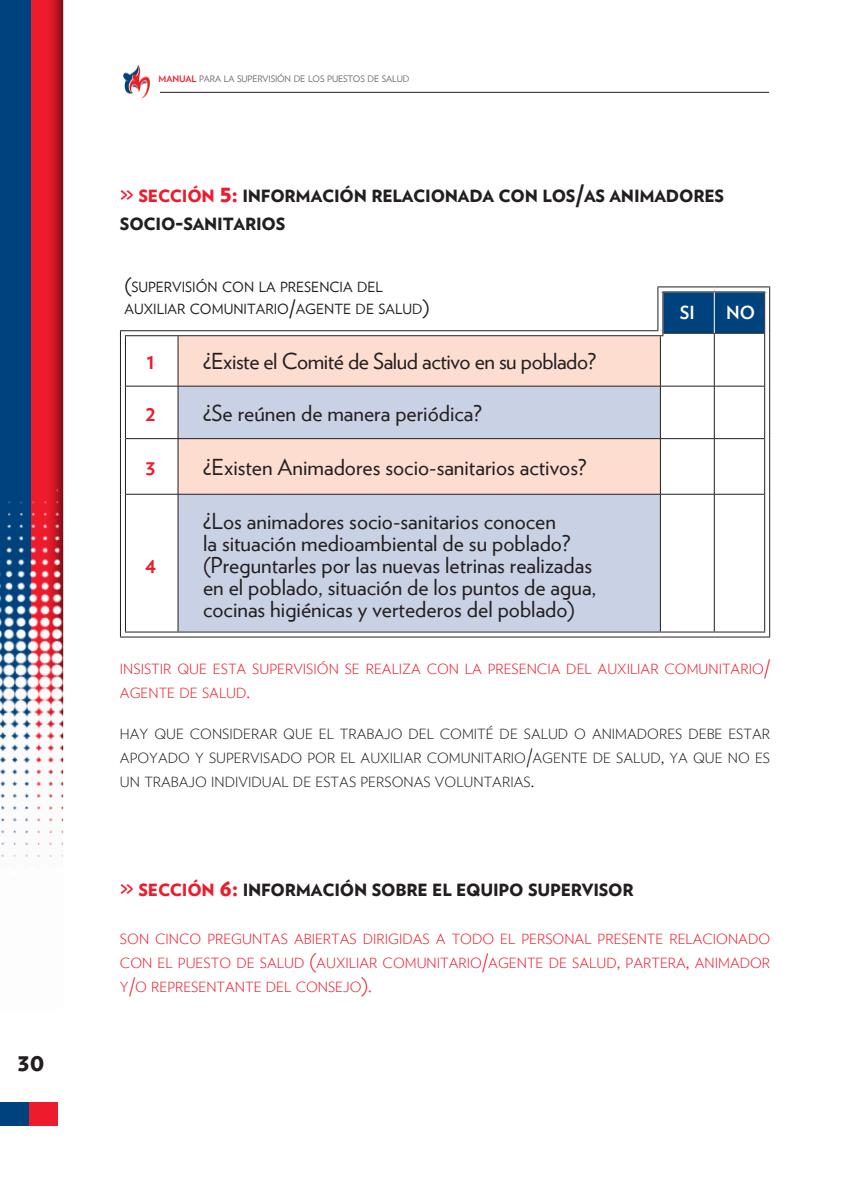
<style>
.page{position:relative;width:841px;height:1193px;background:#fff}
.page>*{position:absolute;margin:0;border:0;box-sizing:border-box;transform-origin:0 0}
.t1{font:900 24.8px "Verlag";color:#231f20}
.t2{font:22px/22px "Verlag";color:#231f20}
.t3{font:22px "Verlag";letter-spacing:-.02em;color:#231f20}
.t4{font:700 22px "Verlag";color:#ee1b2c}
.t5{font:700 18px "Verlag";color:#fff}
.t6{font:900 16.8px/28.8px "Verlag";letter-spacing:-.015em;color:#231f20}
.t7{font:300 14px/24px "Verlag";color:#ee1b2c}
.t8{font:300 14px/24px "Verlag";color:#231f20;text-align:justify}
.t9{font:14px/22px "Verlag";color:#231f20}
.t10{font:9px "Verlag";letter-spacing:-.015em;color:#6c6d70}
.s1{font-weight:700;color:#ee1b2c}
.s2{font-family:"Forward Sans";font-weight:400;font-size:24px;color:#ee1b2c}
.s3{color:#ee1b2c}
.s4{font-size:24px;color:#ee1b2c}
.s5{font-size:24px}
.s6{font-size:20px}
</style>
<div class="page">
<svg style="left:0;top:0;width:64px;height:880px"></svg>
<div style="left:0;top:1102px;width:31px;height:23px;background:#00427d"></div>
<div style="left:29px;top:1102px;width:29px;height:23px;background:#ee1b2c"></div>
<hr style="left:160px;top:92px;width:608px;height:1px;background:#231f20">
<img style="left:123px;top:65px;width:27px;height:34px">
<div style="left:663px;top:292px;width:100px;height:41px;background:#00427d"></div>
<svg style="left:126px;top:336px;width:52px;height:295px"></svg>
<div style="left:179px;top:336px;width:480px;height:50px;background:#fdddd0"></div>
<svg style="left:179px;top:387px;width:480px;height:244px;background:#d4d3df"></svg>
<svg style="left:764px;top:333px;width:3px;height:53px"></svg>
<svg style="left:764px;top:386px;width:2px;height:52px"></svg>
<svg style="left:764px;top:438px;width:2px;height:56px"></svg>
<svg style="left:764px;top:494px;width:2px;height:137px"></svg>
<svg style="left:125px;top:632px;width:53px;height:1px"></svg>
<svg style="left:178px;top:632px;width:482px;height:1px"></svg>
<svg style="left:660px;top:632px;width:54px;height:1px"></svg>
<svg style="left:714px;top:631px;width:52px;height:2px"></svg>
<svg style="left:121px;top:331px;width:57px;height:1px"></svg>
<svg style="left:178px;top:330px;width:484px;height:2px"></svg>
<svg style="left:658px;top:287px;width:56px;height:5px"></svg>
<svg style="left:658px;top:292px;width:4px;height:38px"></svg>
<svg style="left:714px;top:287px;width:54px;height:5px"></svg>
<svg style="left:764px;top:292px;width:4px;height:41px"></svg>
<hr style="left:178px;top:336px;width:1px;height:50px;background:#231f20">
<hr style="left:663px;top:333px;width:51px;height:1px;background:#231f20">
<hr style="left:659px;top:336px;width:1px;height:50px;background:#231f20">
<hr style="left:714px;top:333px;width:49px;height:1px;background:#231f20">
<hr style="left:713px;top:333px;width:1px;height:53px;background:#231f20">
<hr style="left:178px;top:386px;width:482px;height:1px;background:#231f20">
<hr style="left:178px;top:386px;width:1px;height:52px;background:#231f20">
<hr style="left:660px;top:386px;width:54px;height:1px;background:#231f20">
<hr style="left:659px;top:386px;width:1px;height:52px;background:#231f20">
<hr style="left:714px;top:386px;width:49px;height:1px;background:#231f20">
<hr style="left:713px;top:386px;width:1px;height:52px;background:#231f20">
<hr style="left:178px;top:438px;width:482px;height:1px;background:#231f20">
<hr style="left:178px;top:439px;width:1px;height:55px;background:#231f20">
<hr style="left:660px;top:438px;width:54px;height:1px;background:#231f20">
<hr style="left:659px;top:439px;width:1px;height:55px;background:#231f20">
<hr style="left:714px;top:438px;width:49px;height:1px;background:#231f20">
<hr style="left:713px;top:439px;width:1px;height:55px;background:#231f20">
<hr style="left:178px;top:494px;width:482px;height:1px;background:#231f20">
<hr style="left:178px;top:494px;width:1px;height:137px;background:#231f20">
<hr style="left:660px;top:494px;width:54px;height:1px;background:#231f20">
<hr style="left:659px;top:494px;width:1px;height:137px;background:#231f20">
<hr style="left:714px;top:494px;width:49px;height:1px;background:#231f20">
<hr style="left:713px;top:494px;width:1px;height:137px;background:#231f20">
<hr style="left:126px;top:386px;width:52px;height:1px;background:#231f20">
<hr style="left:126px;top:438px;width:52px;height:1px;background:#231f20">
<hr style="left:126px;top:494px;width:52px;height:1px;background:#231f20">
<hr style="left:120px;top:331px;width:1px;height:55px;background:#231f20">
<hr style="left:125px;top:336px;width:1px;height:50px;background:#231f20">
<hr style="left:763px;top:333px;width:1px;height:53px;background:#231f20">
<hr style="left:768px;top:333px;width:1px;height:53px;background:#231f20">
<hr style="left:120px;top:386px;width:1px;height:52px;background:#231f20">
<hr style="left:125px;top:386px;width:1px;height:52px;background:#231f20">
<hr style="left:763px;top:386px;width:1px;height:52px;background:#231f20">
<hr style="left:768px;top:386px;width:1px;height:52px;background:#231f20">
<hr style="left:120px;top:438px;width:1px;height:56px;background:#231f20">
<hr style="left:125px;top:438px;width:1px;height:56px;background:#231f20">
<hr style="left:763px;top:438px;width:1px;height:56px;background:#231f20">
<hr style="left:768px;top:438px;width:1px;height:56px;background:#231f20">
<hr style="left:120px;top:494px;width:1px;height:142px;background:#231f20">
<hr style="left:125px;top:494px;width:1px;height:137px;background:#231f20">
<hr style="left:763px;top:494px;width:1px;height:137px;background:#231f20">
<hr style="left:768px;top:494px;width:1px;height:142px;background:#231f20">
<hr style="left:125px;top:631px;width:53px;height:1px;background:#231f20">
<hr style="left:120px;top:636px;width:58px;height:1px;background:#231f20">
<hr style="left:178px;top:631px;width:482px;height:1px;background:#231f20">
<hr style="left:178px;top:636px;width:482px;height:1px;background:#231f20">
<hr style="left:660px;top:631px;width:54px;height:1px;background:#231f20">
<hr style="left:660px;top:636px;width:54px;height:1px;background:#231f20">
<hr style="left:714px;top:631px;width:50px;height:1px;background:#231f20">
<hr style="left:714px;top:636px;width:55px;height:1px;background:#231f20">
<hr style="left:120px;top:330px;width:58px;height:1px;background:#231f20">
<hr style="left:125px;top:335px;width:53px;height:1px;background:#231f20">
<hr style="left:178px;top:330px;width:480px;height:1px;background:#231f20">
<hr style="left:178px;top:335px;width:485px;height:1px;background:#231f20">
<hr style="left:657px;top:286px;width:57px;height:1px;background:#231f20">
<hr style="left:662px;top:291px;width:52px;height:1px;background:#231f20">
<hr style="left:657px;top:287px;width:1px;height:43px;background:#231f20">
<hr style="left:662px;top:292px;width:1px;height:43px;background:#231f20">
<hr style="left:714px;top:286px;width:55px;height:1px;background:#231f20">
<hr style="left:714px;top:291px;width:50px;height:1px;background:#231f20">
<hr style="left:763px;top:292px;width:1px;height:41px;background:#231f20">
<hr style="left:768px;top:287px;width:1px;height:46px;background:#231f20">
<hr style="left:713px;top:292px;width:1px;height:41px;background:#fff">
<p class="t1" style="left:18px;top:1042px;width:28px">30</p>
<p class="t10" style="left:158px;top:72px;width:252px"><span class="s1">MANUAL</span> PARA LA SUPERVISIÓN DE LOS PUESTOS DE SALUD</p>
<p class="t6" style="left:120px;top:180px;width:605px"><span class="s2">»</span> <span class="s3">SECCIÓN</span> <span class="s4">5:</span> INFORMACIÓN RELACIONADA CON LOS<span class="s5">/</span>AS ANIMADORES<br>SOCIO<span class="s5">-</span>SANITARIOS</p>
<p class="t9" style="left:124px;top:275px;width:306px"><span class="s6">(</span>SUPERVISIÓN CON LA PRESENCIA DEL<br>AUXILIAR COMUNITARIO<span class="s6">/</span>AGENTE DE SALUD<span class="s6">)</span></p>
<p class="t4" style="left:146px;top:343px;width:10px">1</p>
<p class="t3" style="left:203px;top:344px;width:394px">¿Existe el Comité de Salud activo en su poblado?</p>
<p class="t4" style="left:145px;top:396px;width:12px">2</p>
<p class="t2" style="left:203px;top:401px;width:280px">¿Se reúnen de manera periódica?</p>
<p class="t4" style="left:145px;top:450px;width:12px">3</p>
<p class="t2" style="left:203px;top:455px;width:385px">¿Existen Animadores socio-sanitarios activos?</p>
<p class="t4" style="left:145px;top:548px;width:12px">4</p>
<p class="t2" style="left:203px;top:509px;width:395px">¿Los animadores socio-sanitarios conocen<br>la situación medioambiental de su poblado? (Preguntarles por las nuevas letrinas realizadas en el poblado, situación de los puntos de agua, cocinas higiénicas y vertederos del poblado)</p>
<p class="t5" style="left:679px;top:298px;width:16px">SI</p>
<p class="t5" style="left:725px;top:298px;width:30px">NO</p>
<p class="t7" style="left:120px;top:656px;width:651px">INSISTIR QUE ESTA SUPERVISIÓN SE REALIZA CON LA PRESENCIA DEL AUXILIAR COMUNITARIO<span class="s6">/<br></span>AGENTE DE SALUD<span class="s6">.</span></p>
<p class="t8" style="left:120px;top:721px;width:651px">HAY QUE CONSIDERAR QUE EL TRABAJO DEL COMITÉ DE SALUD O ANIMADORES DEBE ESTAR APOYADO Y SUPERVISADO POR EL AUXILIAR COMUNITARIO<span class="s6">/</span>AGENTE DE SALUD<span class="s6">,</span> YA QUE NO ES UN TRABAJO INDIVIDUAL DE ESTAS PERSONAS VOLUNTARIAS<span class="s6">.</span></p>
<p class="t6" style="left:120px;top:874px;width:515px"><span class="s2">»</span> <span class="s3">SECCIÓN</span> <span class="s4">6:</span> INFORMACIÓN SOBRE EL EQUIPO SUPERVISOR</p>
<p class="t7" style="left:120px;top:926px;width:651px;text-align:justify">SON CINCO PREGUNTAS ABIERTAS DIRIGIDAS A TODO EL PERSONAL PRESENTE RELACIONADO CON EL PUESTO DE SALUD <span class="s6">(</span>AUXILIAR COMUNITARIO<span class="s6">/</span>AGENTE DE SALUD<span class="s6">,</span> PARTERA<span class="s6">,</span> ANIMADOR Y<span class="s6">/</span>O REPRESENTANTE DEL CONSEJO<span class="s6">).</span></p>
</div>
